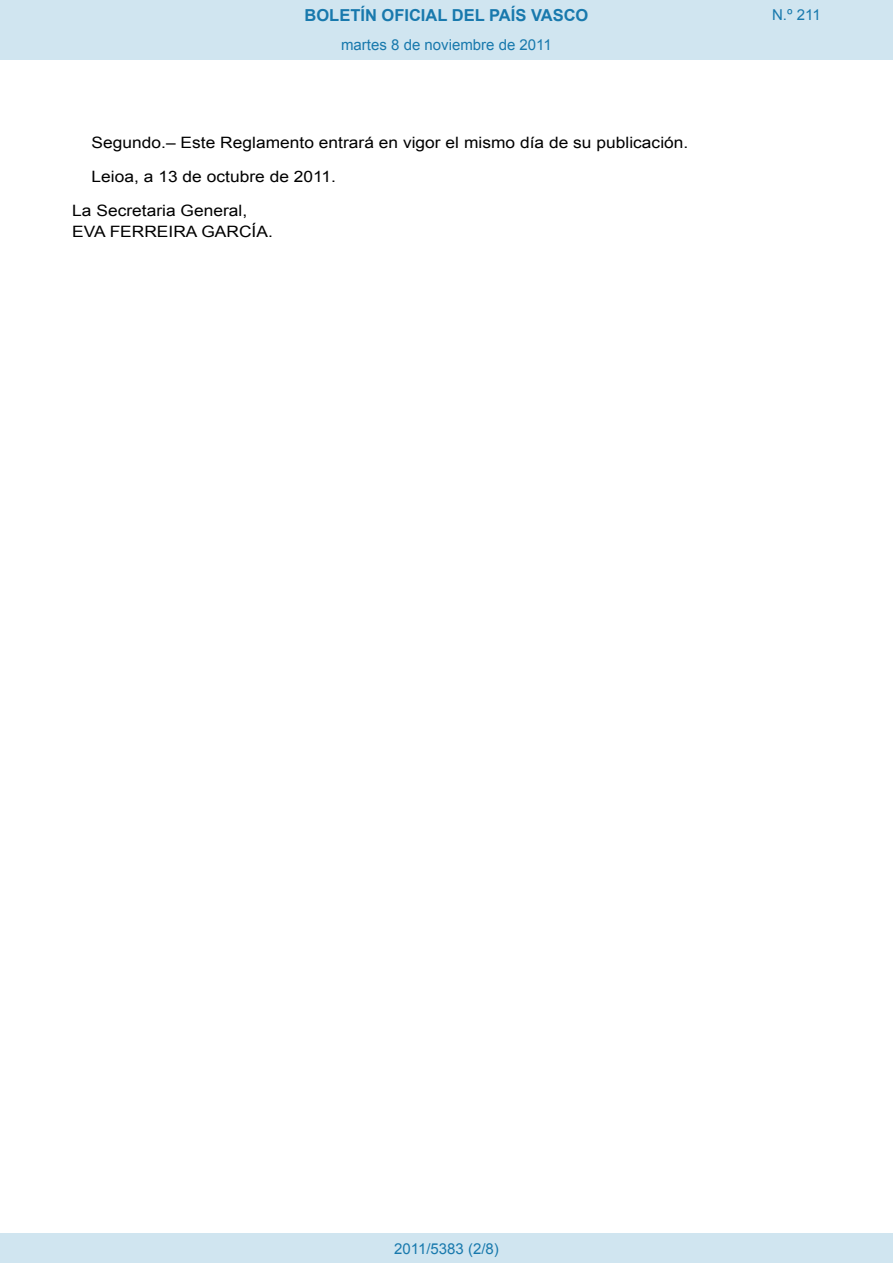
<style>
.page{position:relative;width:893px;height:1263px;background:#fff}
.page>*{position:absolute;margin:0;border:0;box-sizing:border-box;transform-origin:0 0}
.t1{font:700 16.5px "Arial";color:#1879ad}
.BOPVDetalle{font:15.6px "Arial";color:#000;scale:1.11 1}
.BOPVFirmaLugFec{font:15.6px "Arial";color:#000;scale:1.11 1}
.BOPVFirmaPuesto{font:15.6px "Arial";color:#000;scale:1.11 1}
.BOPVFirmaNombre{font:15.6px "Arial";color:#000;scale:1.11 1}
.Paginacion_Centro{font:15px "Arial";color:#1879ad}
</style>
<div class="page">
<div style="left:0;top:0;width:893px;height:60px;background:#d0e5f0"></div>
<div style="left:0;top:1233px;width:893px;height:30px;background:#d0e5f0"></div>
<p class="t1" style="left:305px;top:4px;width:285px">BOLETÍN OFICIAL DEL PAÍS VASCO</p>
<p class="Paginacion_Centro" style="left:341px;top:35px;width:212px">martes 8 de noviembre de 2011</p>
<p class="BOPVDetalle" style="left:92px;top:132px;width:539px">Segundo.– Este Reglamento entrará en vigor el mismo día de su publicación.</p>
<p class="BOPVFirmaLugFec" style="left:92px;top:166px;width:222px">Leioa, a 13 de octubre de 2011.</p>
<p class="BOPVFirmaPuesto" style="left:72px;top:200px;width:159px">La Secretaria General,</p>
<p class="BOPVFirmaNombre" style="left:72px;top:221px;width:182px">EVA FERREIRA GARCÍA.</p>
<p class="Paginacion_Centro" style="left:772px;top:5px;width:50px">N.º 211</p>
<p class="Paginacion_Centro" style="left:394px;top:1238px;width:106px">2011/5383 (2/8)</p>
</div>
